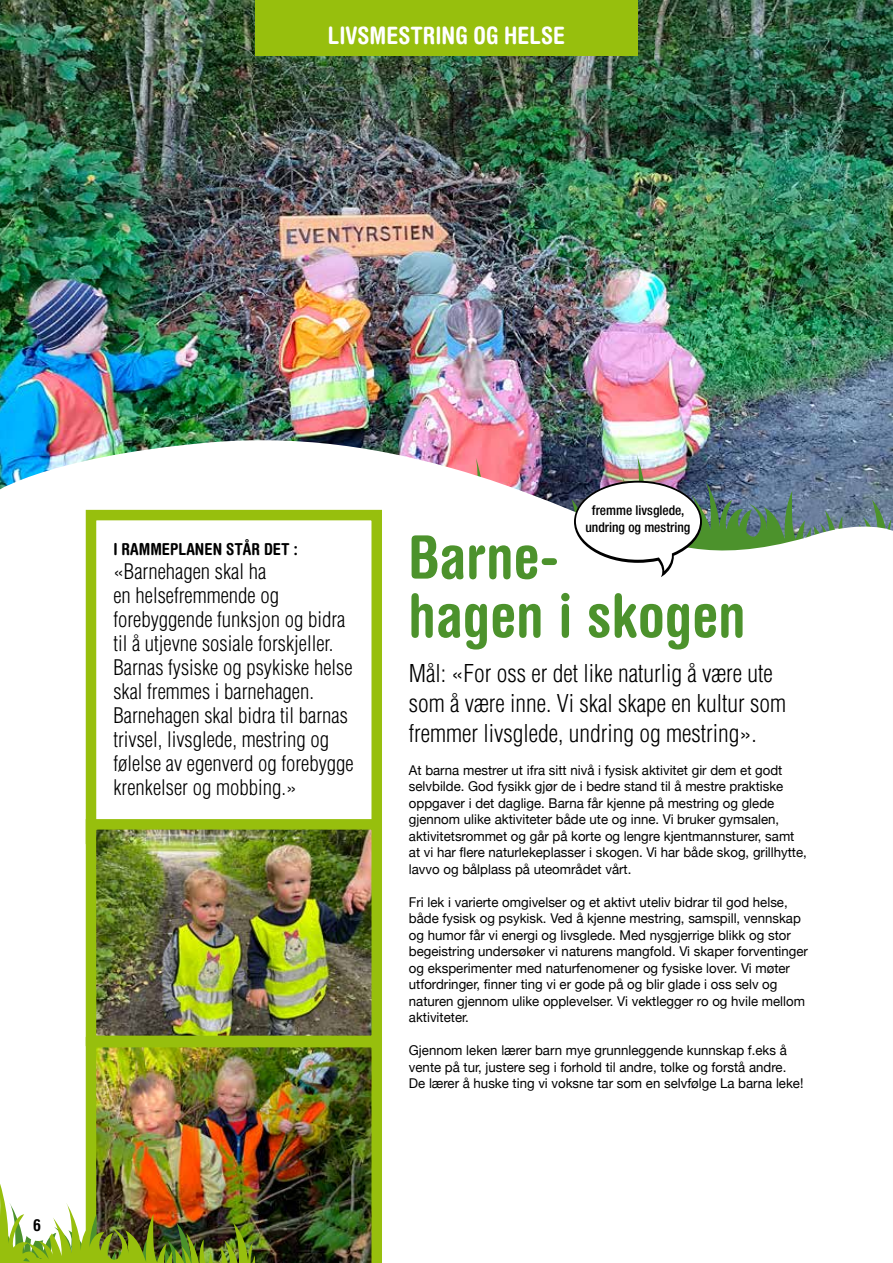
<style>
.page{position:relative;width:893px;height:1263px;background:#fff}
.page>*{position:absolute;margin:0;border:0;box-sizing:border-box;transform-origin:0 0}
.t1{font:700 condensed 60px/58.5px "Helvetica Rounded";color:#4c922c}
.t2{font:300 condensed 24px/30px "Helvetica";color:#000}
.t3{font:700 condensed 24px "Helvetica Rounded";color:#fff}
.t4{font:300 condensed 21px/24px "Helvetica";color:#000}
.t5{font:700 condensed 16.5px "Helvetica Rounded";color:#000}
.t6{font:13.5px/16.5px "Helvetica Neue";color:#000}
.t7{font:500 condensed 13.5px/16.5px "Helvetica Neue";color:#000;text-align:center}
</style>
<div class="page">
<img style="left:0;top:0;width:893px;height:425px">
<img style="left:0;top:425px;width:893px;height:126px">
<svg style="left:80px;top:505px;width:307px;height:309px"></svg>
<img style="left:85px;top:814px;width:297px;height:218px">
<img style="left:85px;top:1032px;width:297px;height:231px">
<img style="left:0;top:1178px;width:255px;height:85px">
<svg style="left:892px;top:495px;width:1px;height:12px"></svg>
<img style="left:892px;top:507px;width:1px;height:44px">
<svg style="left:574px;top:481px;width:128px;height:96px"></svg>
<div style="left:255px;top:0;width:383px;height:55px;background:#97bf0d"></div>
<div style="left:22px;top:1208px;width:33px;height:33px;background:#fff;border-radius:50%"></div>
<h2 class="t3" style="left:328px;top:21px;width:239px">LIVSMESTRING OG HELSE</h2>
<p class="t5" style="left:33px;top:1215px;width:9px">6</p>
<p class="t5" style="left:113px;top:539px;width:186px">I RAMMEPLANEN STÅR DET :</p>
<p class="t4" style="left:113px;top:559px;width:242px">«Barnehagen skal ha<br>en helsefremmende og forebyggende funksjon og bidra til å utjevne sosiale forskjeller.<br>Barnas fysiske og psykiske helse skal fremmes i barnehagen.<br>Barnehagen skal bidra til barnas trivsel, livsglede, mestring og følelse av egenverd og forebygge krenkelser og mobbing.»</p>
<p class="t7" style="left:585px;top:502px;width:106px">fremme livsglede, undring og mestring</p>
<h1 class="t1" style="left:408px;top:527px;width:339px">Barne-<br>hagen i skogen</h1>
<h2 class="t2" style="left:409px;top:658px;width:379px">Mål: «For oss er det like naturlig å være ute som å være inne. Vi skal skape en kultur som fremmer livsglede, undring og mestring».</h2>
<p class="t6" style="left:409px;top:762px;width:399px">At barna mestrer ut ifra sitt nivå i fysisk aktivitet gir dem et godt selvbilde. God fysikk gjør de i bedre stand til å mestre praktiske oppgaver i det daglige. Barna får kjenne på mestring og glede gjennom ulike aktiviteter både ute og inne. Vi bruker gymsalen, aktivitetsrommet og går på korte og lengre kjentmannsturer, samt at vi har flere naturlekeplasser i skogen. Vi har både skog, grillhytte, lavvo og bålplass på uteområdet vårt.</p>
<p class="t6" style="left:409px;top:894px;width:400px">Fri lek i varierte omgivelser og et aktivt uteliv bidrar til god helse, både fysisk og psykisk. Ved å kjenne mestring, samspill, vennskap og humor får vi energi og livsglede. Med nysgjerrige blikk og stor begeistring undersøker vi naturens mangfold. Vi skaper forventinger og eksperimenter med naturfenomener og fysiske lover. Vi møter utfordringer, finner ting vi er gode på og blir glade i oss selv og naturen gjennom ulike opplevelser. Vi vektlegger ro og hvile mellom aktiviteter.</p>
<p class="t6" style="left:409px;top:1043px;width:396px">Gjennom leken lærer barn mye grunnleggende kunnskap f.eks å vente på tur, justere seg i forhold til andre, tolke og forstå andre.<br>De lærer å huske ting vi voksne tar som en selvfølge La barna leke!</p>
</div>
